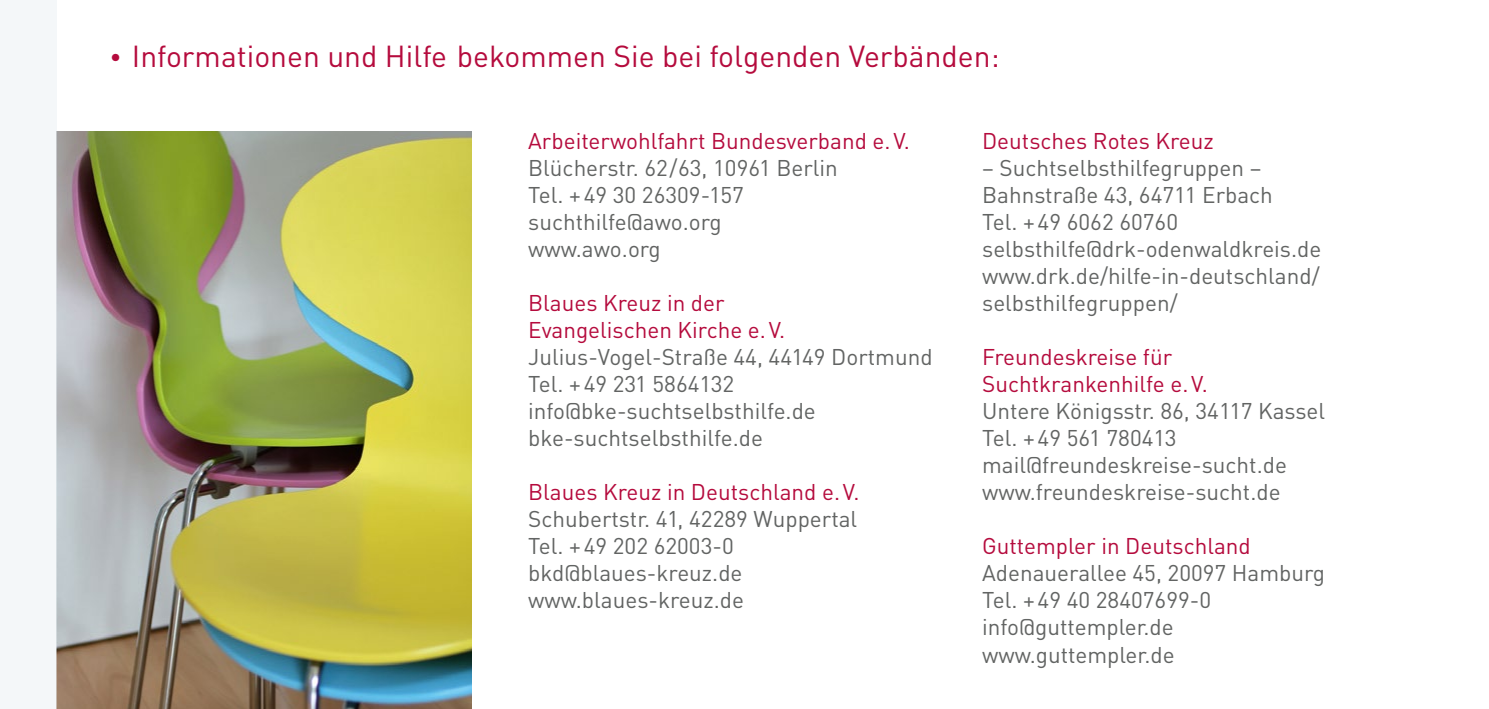
<style>
.page{position:relative;width:1489px;height:709px;background:#fff}
.page>*{position:absolute;margin:0;border:0;box-sizing:border-box;transform-origin:0 0}
.t1{font:30px "FFDIN";color:#b50b3d}
.t2{font:22.5px "FFDIN";color:#626463}
.t3{font:22.5px "FFDIN";color:#b50b3d}
.s1{font-weight:700;font-size:22.5px}
</style>
<div class="page">
<img style="left:57px;top:131px;width:414px;height:578px">
<div style="left:0;top:0;width:57px;height:709px;background:#f4f7f9"></div>
<p class="t1" style="left:110px;top:37px;width:890px"><span class="s1">•</span> Informationen und Hilfe bekommen Sie bei folgenden Verbänden:</p>
<p class="t3" style="left:528px;top:127px;width:383px">Arbeiterwohlfahrt Bundesverband e.V.</p>
<p class="t2" style="left:528px;top:154px;width:311px">Blücherstr. 62/63, 10961 Berlin</p>
<p class="t2" style="left:528px;top:181px;width:217px">Tel. +49 30 26309-157</p>
<p class="t2" style="left:528px;top:208px;width:195px">suchthilfe@awo.org</p>
<p class="t2" style="left:528px;top:235px;width:134px">www.awo.org</p>
<p class="t3" style="left:528px;top:289px;width:198px">Blaues Kreuz in der</p>
<p class="t3" style="left:528px;top:316px;width:258px">Evangelischen Kirche e.V.</p>
<p class="t2" style="left:528px;top:343px;width:406px">Julius-Vogel-Straße 44, 44149 Dortmund</p>
<p class="t2" style="left:528px;top:370px;width:207px">Tel. +49 231 5864132</p>
<p class="t2" style="left:528px;top:397px;width:289px">info@bke-suchtselbsthilfe.de</p>
<p class="t2" style="left:528px;top:424px;width:236px">bke-suchtselbsthilfe.de</p>
<p class="t3" style="left:528px;top:478px;width:333px">Blaues Kreuz in Deutschland e.V.</p>
<p class="t2" style="left:528px;top:505px;width:330px">Schubertstr. 41, 42289 Wuppertal</p>
<p class="t2" style="left:528px;top:532px;width:207px">Tel. +49 202 62003-0</p>
<p class="t2" style="left:528px;top:559px;width:216px">bkd@blaues-kreuz.de</p>
<p class="t2" style="left:528px;top:586px;width:217px">www.blaues-kreuz.de</p>
<p class="t3" style="left:982px;top:127px;width:233px">Deutsches Rotes Kreuz</p>
<p class="t2" style="left:982px;top:154px;width:281px">– Suchtselbsthilfegruppen –</p>
<p class="t2" style="left:982px;top:181px;width:292px">Bahnstraße 43, 64711 Erbach</p>
<p class="t2" style="left:982px;top:208px;width:197px">Tel. +49 6062 60760</p>
<p class="t2" style="left:982px;top:235px;width:341px">selbsthilfe@drk-odenwaldkreis.de</p>
<p class="t2" style="left:982px;top:262px;width:339px">www.drk.de/hilfe-in-deutschland/</p>
<p class="t2" style="left:982px;top:289px;width:197px">selbsthilfegruppen/</p>
<p class="t3" style="left:982px;top:343px;width:191px">Freundeskreise für</p>
<p class="t3" style="left:982px;top:370px;width:227px">Suchtkrankenhilfe e.V.</p>
<p class="t2" style="left:982px;top:397px;width:344px">Untere Königsstr. 86, 34117 Kassel</p>
<p class="t2" style="left:982px;top:424px;width:196px">Tel. +49 561 780413</p>
<p class="t2" style="left:982px;top:451px;width:306px">mail@freundeskreise-sucht.de</p>
<p class="t2" style="left:982px;top:478px;width:300px">www.freundeskreise-sucht.de</p>
<p class="t3" style="left:982px;top:532px;width:270px">Guttempler in Deutschland</p>
<p class="t2" style="left:982px;top:559px;width:344px">Adenauerallee 45, 20097 Hamburg</p>
<p class="t2" style="left:982px;top:586px;width:230px">Tel. +49 40 28407699-0</p>
<p class="t2" style="left:982px;top:613px;width:193px">info@guttempler.de</p>
<p class="t2" style="left:982px;top:640px;width:194px">www.guttempler.de</p>
</div>
